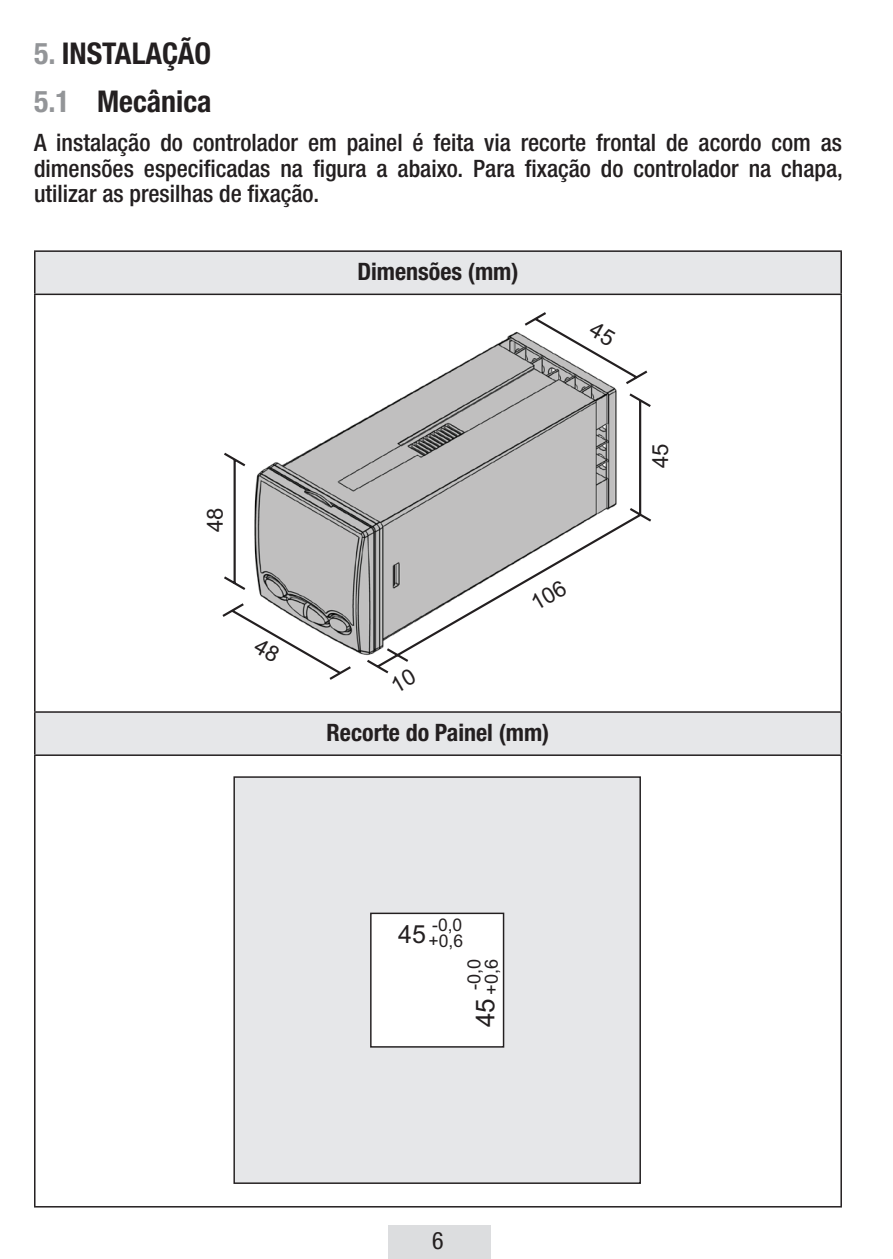
<style>
.page{position:relative;width:893px;height:1259px;background:#fff}
.page>*{position:absolute;margin:0;border:0;box-sizing:border-box;transform-origin:0 0}
.t1{font:700 condensed 30px/48.3px "Helvetica Neue LT Std";color:#231f20}
.t2{font:26.1px "Arial";color:#231f20}
.t3{font:24.9px "Arial";color:#231f20}
.t4{font:500 condensed 24px/25.8px "Helvetica Neue LT Std";color:#231f20;text-align:justify}
.t5{font:700 condensed 24px "Helvetica Neue LT Std";color:#231f20}
.t6{font:condensed 24px "Helvetica Neue LT Std";color:#231f20}
.t7{font:22.2px "Arial";color:#231f20}
.t8{font:18.3px/17.4px "Arial";color:#231f20}
.t9{font:17.4px/16.2px "Arial";color:#231f20}
.s1{color:#939598}
</style>
<div class="page">
<div style="left:388px;top:1225px;width:103px;height:34px;background:#dcdddf"></div>
<svg style="left:36px;top:252px;width:804px;height:502px"></svg>
<hr style="left:34px;top:250px;width:808px;height:2px;background:#231f20">
<hr style="left:34px;top:252px;width:2px;height:41px;background:#231f20">
<hr style="left:840px;top:252px;width:2px;height:41px;background:#231f20">
<hr style="left:34px;top:293px;width:808px;height:2px;background:#231f20">
<hr style="left:34px;top:295px;width:2px;height:416px;background:#231f20">
<hr style="left:840px;top:295px;width:2px;height:416px;background:#231f20">
<hr style="left:34px;top:711px;width:808px;height:2px;background:#231f20">
<hr style="left:34px;top:713px;width:2px;height:41px;background:#231f20">
<hr style="left:840px;top:713px;width:2px;height:41px;background:#231f20">
<hr style="left:34px;top:754px;width:808px;height:2px;background:#231f20">
<hr style="left:34px;top:756px;width:2px;height:450px;background:#231f20">
<hr style="left:840px;top:756px;width:2px;height:450px;background:#231f20">
<hr style="left:34px;top:1206px;width:808px;height:1px;background:#231f20">
<img style="left:243px;top:322px;width:279px;height:344px">
<svg style="left:365px;top:506px;width:289px;height:169px"></svg>
<svg style="left:221px;top:451px;width:27px;height:141px"></svg>
<div style="left:234px;top:777px;width:406px;height:406px;background:#e6e7e9"></div>
<div style="left:370px;top:912px;width:134px;height:135px;background:#fff;border:1px solid #231f20"></div>
<svg style="left:531px;top:580px;width:37px;height:30px"></svg>
<svg style="left:391px;top:668px;width:26px;height:24px"></svg>
<svg style="left:220px;top:601px;width:133px;height:81px"></svg>
<svg style="left:522px;top:311px;width:131px;height:205px"></svg>
<p class="t1" style="left:34px;top:29px;width:179px"><span class="s1">5.</span> Instalação<br><span class="s1">5.1</span> Mecânica</p>
<p class="t4" style="left:34px;top:129px;width:810px">A instalação do controlador em painel é feita via recorte frontal de acordo com as dimensões especificadas na figura a abaixo. Para fixação do controlador na chapa, utilizar as presilhas de fixação.</p>
<p class="t7" style="left:202px;top:532px;width:26px;rotate:-90deg">48</p>
<p class="t5" style="left:357px;top:257px;width:163px">Dimensões (mm)</p>
<p class="t5" style="left:327px;top:718px;width:224px">Recorte do Painel (mm)</p>
<p class="t3" style="left:398px;top:925px;width:29px">45</p>
<p class="t9" style="left:429px;top:918px;width:36px">-0,0 +0,6</p>
<p class="t8" style="left:466px;top:995px;width:37px;rotate:-90deg">-0,0 +0,6</p>
<p class="t2" style="left:476px;top:1027px;width:30px;rotate:-90deg">45</p>
<p class="t6" style="left:432px;top:1226px;width:13px">6</p>
<p class="t7" style="left:648px;top:468px;width:26px;rotate:-90deg">45</p>
</div>
